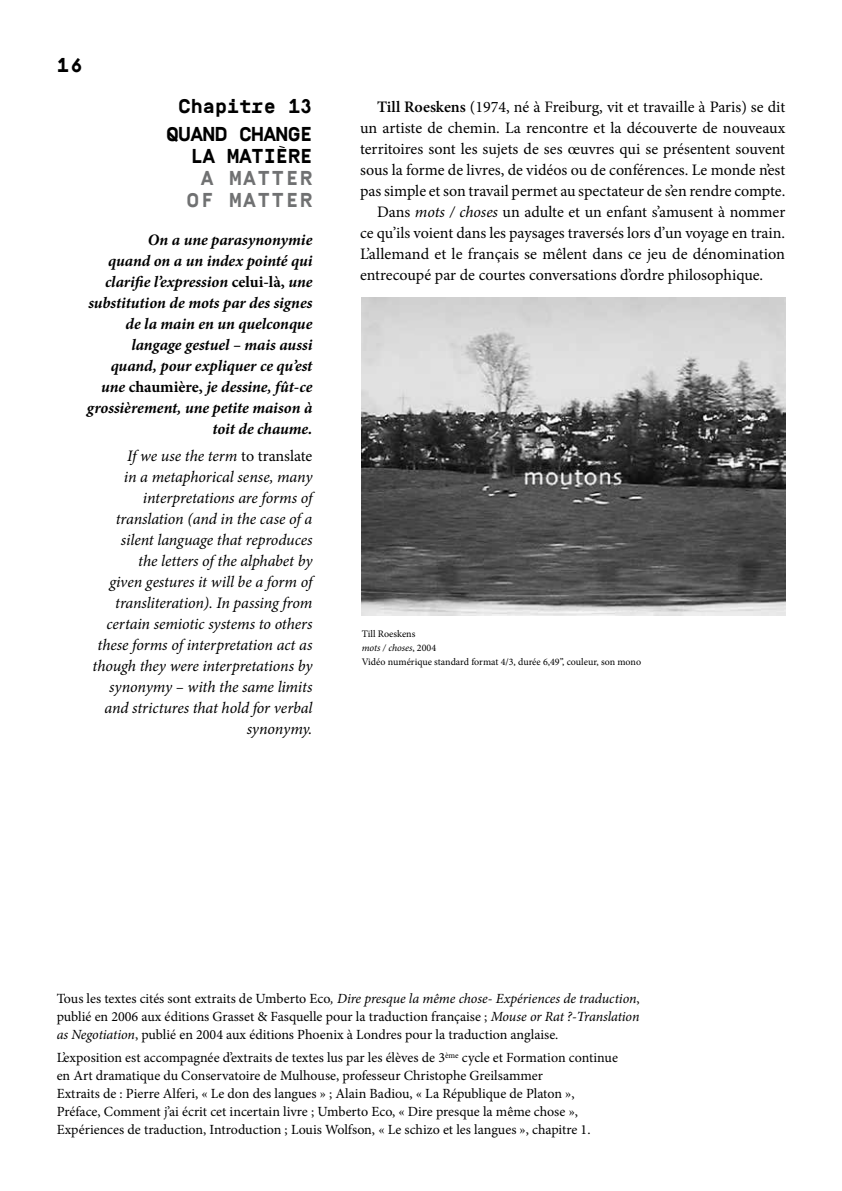
<style>
.page{position:relative;width:842px;height:1191px;background:#fff}
.page>*{position:absolute;margin:0;border:0;box-sizing:border-box;transform-origin:0 0}
.t1{font:700 20px/27.6px "Simplon BP Mono";color:#000;text-align:right}
.t2{font:700 20px "Simplon BP Mono";color:#707172}
.t3{font:16px "Minion Pro";color:#000}
.t4{font:italic 16px/21px "Minion Pro";letter-spacing:-.01em;color:#000;text-align:right}
.t5{font:italic 700 16px/21px "Minion Pro";letter-spacing:-.005em;color:#000;text-align:right}
.t6{font:14px/18px "Minion Pro";color:#000;text-align:justify}
.t7{font:10px/14px "Minion Pro";color:#000}
.s1{font-style:normal}
.s2{font-weight:600}
.s3{font-style:italic}
</style>
<div class="page">
<img style="left:361px;top:297px;width:424px;height:318px">
<h1 class="t1" style="left:57px;top:50px;width:28px">16</h1>
<h1 class="t1" style="left:166px;top:91px;width:147px">CHAPITRE 13<br>QUAND CHANG E</h1>
<h1 class="t1" style="left:191px;top:141px;width:13px">LA</h1>
<h1 class="t1" style="left:227px;top:141px;width:13px">MATI</h1>
<h1 class="t1" style="left:276px;top:141px;width:38px">ÈRE</h1>
<h1 class="t2" style="left:201px;top:165px;width:43px">A MATT</h1>
<h1 class="t2" style="left:286px;top:165px;width:26px">ER</h1>
<h1 class="t2" style="left:187px;top:187px;width:57px">OF MATT</h1>
<h1 class="t2" style="left:286px;top:187px;width:26px">ER</h1>
<p class="t5" style="left:87px;top:229px;width:227px">On a une parasynonymie<br>quand on a un index pointé qui clarifie l’expression <span class="s1">celui-là,</span> une substitution de mots par des signes de la main en un quelconque langage gestuel – mais aussi quand, pour expliquer ce qu’est une <span class="s1">chaumière,</span> je dessine, fût-ce grossièrement, une petite maison à toit de chaume.</p>
<p class="t4" style="left:93px;top:445px;width:221px">If we use the term <span class="s1">to translate<br></span>in a metaphorical sense, many interpretations are forms of translation (and in the case of a silent language that reproduces<br>the letters of the alphabet by<br>given gestures it will be a form of transliteration). In passing from certain semiotic systems to others these forms of interpretation act as though they were interpretations by synonymy – with the same limits and strictures that hold for verbal synonymy.</p>
<p class="t3" style="left:377px;top:96px;width:410px"><span class="s2">Till Roeskens</span> (1974, né à Freiburg, vit et travaille à Paris) se dit</p>
<p class="t3" style="left:360px;top:117px;width:427px">un artiste de chemin. La rencontre et la découverte de nouveaux</p>
<p class="t3" style="left:360px;top:138px;width:427px">territoires sont les sujets de ses œuvres qui se présentent souvent</p>
<p class="t3" style="left:360px;top:159px;width:427px">sous la forme de livres, de vidéos ou de conférences. Le monde n’est</p>
<p class="t3" style="left:360px;top:180px;width:427px">pas simple et son travail permet au spectateur de s’en rendre compte.</p>
<p class="t3" style="left:377px;top:201px;width:410px">Dans <span class="s3">mots / choses</span> un adulte et un enfant s’amusent à nommer</p>
<p class="t3" style="left:360px;top:222px;width:427px">ce qu’ils voient dans les paysages traversés lors d’un voyage en train.</p>
<p class="t3" style="left:360px;top:243px;width:427px">L’allemand et le français se mêlent dans ce jeu de dénomination</p>
<p class="t3" style="left:360px;top:264px;width:405px">entrecoupé par de courtes conversations d’ordre philosophique.</p>
<p class="t7" style="left:362px;top:626px;width:281px">Till Roeskens<br><span class="s3">mots / choses</span>, 2004<br>Vidéo numérique standard format 4/3, durée 6,49’’, couleur, son mono</p>
<p class="t6" style="left:57px;top:989px;width:584px">Tous les textes cités sont extraits de Umberto Eco<span class="s3">, Dire presque la même chose- Expériences de traduction</span>, publié en 2006 aux éditions Grasset &amp; Fasquelle pour la traduction française ; <span class="s3">Mouse or Rat ?-Translation as Negotiation</span>, publié en 2004 aux éditions Phoenix à Londres pour la traduction anglaise.</p>
<p class="t6" style="left:57px;top:1049px;width:563px;text-align:left">L’exposition est accompagnée d’extraits de textes lus par les élèves de 3<sup>ème</sup> cycle et Formation continue en Art dramatique du Conservatoire de Mulhouse, professeur Christophe Greilsammer<br>Extraits de : Pierre Alferi, « Le don des langues » ; Alain Badiou, « La République de Platon », Préface, Comment j’ai écrit cet incertain livre ; Umberto Eco, « Dire presque la même chose », Expériences de traduction, Introduction ; Louis Wolfson, « Le schizo et les langues », chapitre 1.</p>
</div>
